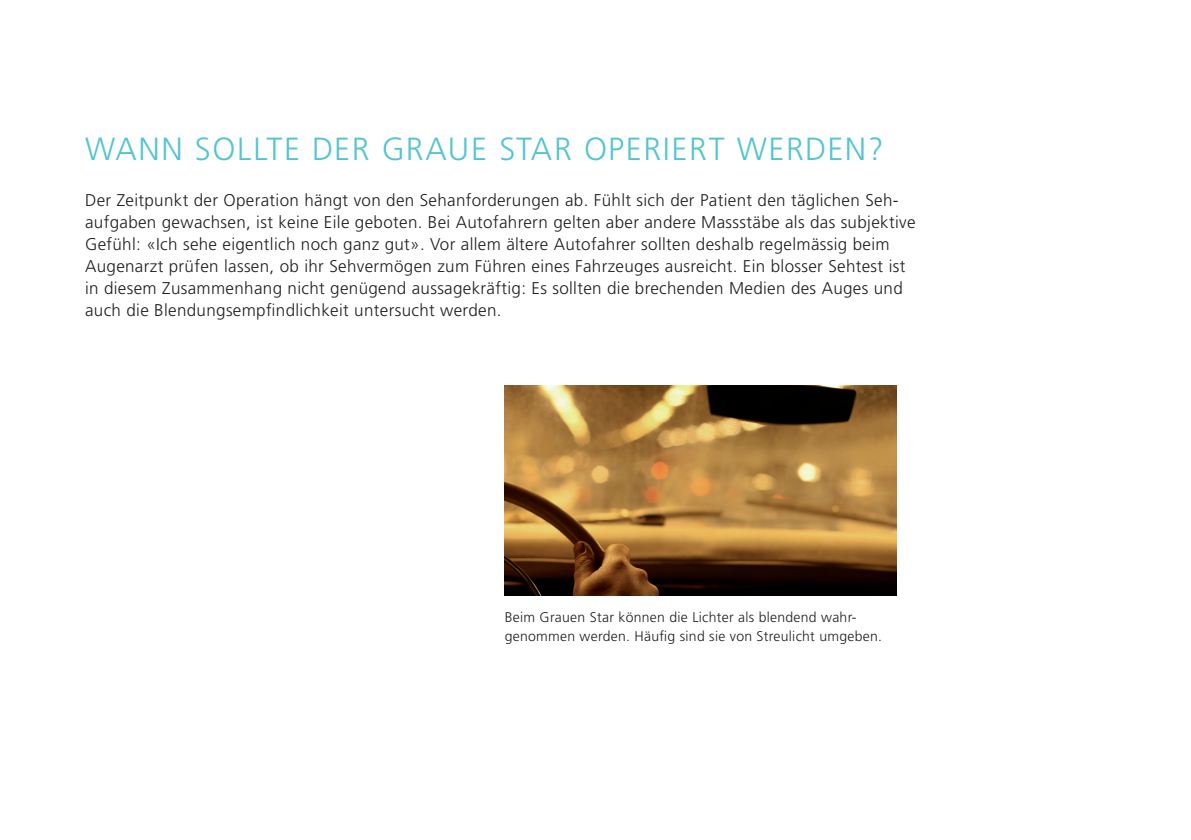
<style>
.page{position:relative;width:1191px;height:840px;background:#fff}
.page>*{position:absolute;margin:0;border:0;box-sizing:border-box;transform-origin:0 0}
.t1{font:300 32px "Frutiger";letter-spacing:.05em;color:#54c5cf}
.t2{font:300 17px/22px "Frutiger";letter-spacing:.02em;color:#231f20}
.t3{font:300 14px/18.4px "Frutiger";letter-spacing:.02em;color:#231f20}
</style>
<div class="page">
<img style="left:505px;top:386px;width:391px;height:209px">
<h1 class="t1" style="left:85px;top:131px;width:800px">WANN SOLLTE DER GRAUE STAR OPERIERT WERDEN?</h1>
<p class="t2" style="left:85px;top:189px;width:832px">Der Zeitpunkt der Operation hängt von den Sehanforderungen ab. Fühlt sich der Patient den täglichen Seh&shy;aufgaben gewachsen, ist keine Eile geboten. Bei Autofahrern gelten aber andere Massstäbe als das subjektive Gefühl: «Ich sehe eigentlich noch ganz gut». Vor allem ältere Autofahrer sollten deshalb regelmässig beim Augenarzt prüfen lassen, ob ihr Sehvermögen zum Führen eines Fahrzeuges ausreicht. Ein blosser Sehtest ist in diesem Zusammenhang nicht genügend aussagekräftig: Es sollten die brechenden Medien des Auges und auch die Blendungsempfindlichkeit untersucht werden.</p>
<p class="t3" style="left:505px;top:608px;width:379px">Beim Grauen Star können die Lichter als blendend wahr&shy;genommen werden. Häufig sind sie von Streulicht umgeben.</p>
</div>
